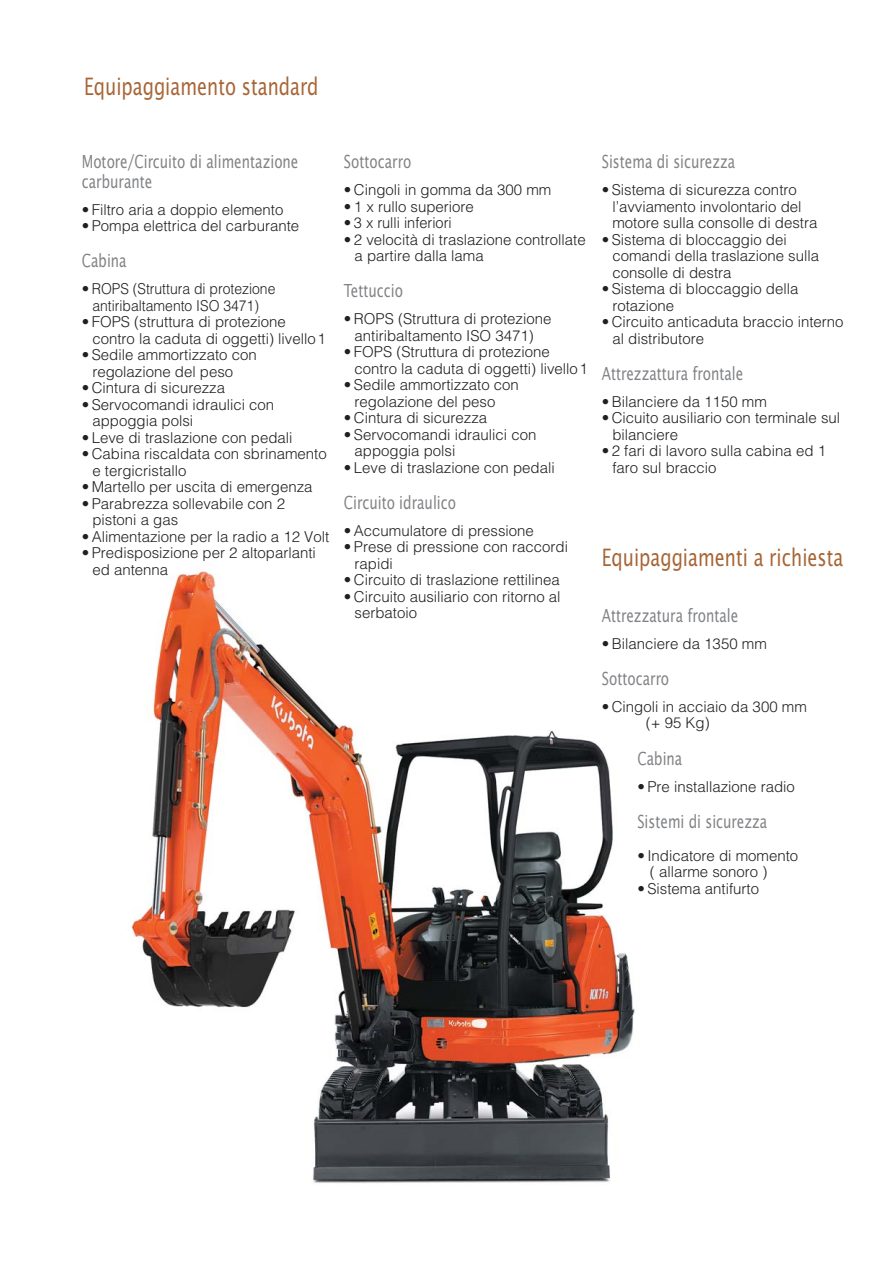
<style>
.page{position:relative;width:893px;height:1263px;background:#fff}
.page>*{position:absolute;margin:0;border:0;box-sizing:border-box;transform-origin:0 0}
.t1{font:24px "Lucida Sans";color:#a76535;scale:.75 1}
.t2{font:18px/19.5px "Lucida Sans";color:#808285;scale:.75 1}
.t3{font:300 15px/16.5px "Helvetica";color:#231f20}
</style>
<div class="page">
<img style="left:131px;top:569px;width:504px;height:614px">
<h1 class="t1" style="left:84px;top:77px;width:314px">Equipaggiamento standard</h1>
<p class="t2" style="left:82px;top:153px;width:290px">Motore/Circuito di alimentazione carburante</p>
<p class="t3" style="left:82px;top:203px;width:203px">• Filtro aria a doppio elemento</p>
<p class="t3" style="left:82px;top:219px;width:219px">• Pompa elettrica del carburante</p>
<p class="t2" style="left:82px;top:252px;width:62px">Cabina</p>
<p class="t3" style="left:82px;top:282px;width:195px;text-align:center">• ROPS (Struttura di protezione antiribaltamento ISO 3471)</p>
<p class="t3" style="left:92px;top:315px;width:235px;text-indent:-11px">• FOPS (struttura di protezione contro la caduta di oggetti) livello1</p>
<p class="t3" style="left:92px;top:348px;width:166px;text-indent:-11px">• Sedile ammortizzato con regolazione del peso</p>
<p class="t3" style="left:82px;top:381px;width:145px">• Cintura di sicurezza</p>
<p class="t3" style="left:92px;top:398px;width:183px;text-indent:-11px">• Servocomandi idraulici con appoggia polsi</p>
<p class="t3" style="left:82px;top:431px;width:212px">• Leve di traslazione con pedali</p>
<p class="t3" style="left:92px;top:447px;width:236px;text-indent:-11px">• Cabina riscaldata con sbrinamento e tergicristallo</p>
<p class="t3" style="left:82px;top:480px;width:232px">• Martello per uscita di emergenza</p>
<p class="t3" style="left:92px;top:497px;width:194px;text-indent:-11px">• Parabrezza sollevabile con 2 pistoni a gas</p>
<p class="t3" style="left:82px;top:530px;width:249px">• Alimentazione per la radio a 12 Volt</p>
<p class="t3" style="left:92px;top:546px;width:225px;text-indent:-11px">• Predisposizione per 2 altoparlanti ed antenna</p>
<p class="t2" style="left:344px;top:153px;width:91px">Sottocarro</p>
<p class="t3" style="left:344px;top:183px;width:209px">• Cingoli in gomma da 300 mm</p>
<p class="t3" style="left:344px;top:200px;width:132px">• 1 x rullo superiore</p>
<p class="t3" style="left:344px;top:216px;width:109px">• 3 x rulli inferiori</p>
<p class="t3" style="left:354px;top:233px;width:233px;text-indent:-11px">• 2 velocità di traslazione controllate a partire dalla lama</p>
<p class="t2" style="left:344px;top:282px;width:80px">Tettuccio</p>
<p class="t3" style="left:344px;top:312px;width:209px;text-align:center">• ROPS (Struttura di protezione antiribaltamento ISO 3471)</p>
<p class="t3" style="left:354px;top:345px;width:235px;text-indent:-11px">• FOPS (Struttura di protezione contro la caduta di oggetti) livello1</p>
<p class="t3" style="left:354px;top:378px;width:166px;text-indent:-11px">• Sedile ammortizzato con regolazione del peso</p>
<p class="t3" style="left:344px;top:411px;width:145px">• Cintura di sicurezza</p>
<p class="t3" style="left:354px;top:428px;width:183px;text-indent:-11px">• Servocomandi idraulici con appoggia polsi</p>
<p class="t3" style="left:344px;top:461px;width:212px">• Leve di traslazione con pedali</p>
<p class="t2" style="left:344px;top:494px;width:151px">Circuito idraulico</p>
<p class="t3" style="left:344px;top:524px;width:192px">• Accumulatore di pressione</p>
<p class="t3" style="left:354px;top:540px;width:215px;text-indent:-11px">• Prese di pressione con raccordi rapidi</p>
<p class="t3" style="left:344px;top:573px;width:217px">• Circuito di traslazione rettilinea</p>
<p class="t3" style="left:354px;top:590px;width:208px;text-indent:-11px">• Circuito ausiliario con ritorno al serbatoio</p>
<p class="t2" style="left:602px;top:153px;width:179px">Sistema di sicurezza</p>
<p class="t3" style="left:612px;top:183px;width:207px;text-indent:-11px">• Sistema di sicurezza contro l’avviamento involontario del motore sulla consolle di destra</p>
<p class="t3" style="left:612px;top:233px;width:208px;text-indent:-11px">• Sistema di bloccaggio dei comandi della traslazione sulla consolle di destra</p>
<p class="t3" style="left:612px;top:282px;width:188px;text-indent:-11px">• Sistema di bloccaggio della rotazione</p>
<p class="t3" style="left:612px;top:315px;width:233px;text-indent:-11px">• Circuito anticaduta braccio interno al distributore</p>
<p class="t2" style="left:602px;top:365px;width:190px">Attrezzattura frontale</p>
<p class="t3" style="left:602px;top:395px;width:167px">• Bilanciere da 1150 mm</p>
<p class="t3" style="left:612px;top:411px;width:229px;text-indent:-11px">• Cicuito ausiliario con terminale sul bilanciere</p>
<p class="t3" style="left:612px;top:444px;width:215px;text-indent:-11px">• 2 fari di lavoro sulla cabina ed 1 faro sul braccio</p>
<h1 class="t1" style="left:602px;top:548px;width:324px">Equipaggiamenti a richiesta</h1>
<p class="t2" style="left:602px;top:607px;width:184px">Attrezzatura frontale</p>
<p class="t3" style="left:602px;top:637px;width:167px">• Bilanciere da 1350 mm</p>
<p class="t2" style="left:602px;top:670px;width:91px">Sottocarro</p>
<p class="t3" style="left:646px;top:700px;width:163px;text-indent:-44px">• Cingoli in acciaio da 300 mm (+ 95 Kg)</p>
<p class="t2" style="left:637px;top:750px;width:62px">Cabina</p>
<p class="t3" style="left:637px;top:779px;width:159px">• Pre installazione radio</p>
<p class="t2" style="left:637px;top:813px;width:175px">Sistemi di sicurezza</p>
<p class="t3" style="left:650px;top:848px;width:150px;text-indent:-13px">• Indicatore di momento ( allarme sonoro )</p>
<p class="t3" style="left:637px;top:881px;width:123px">• Sistema antifurto</p>
</div>
